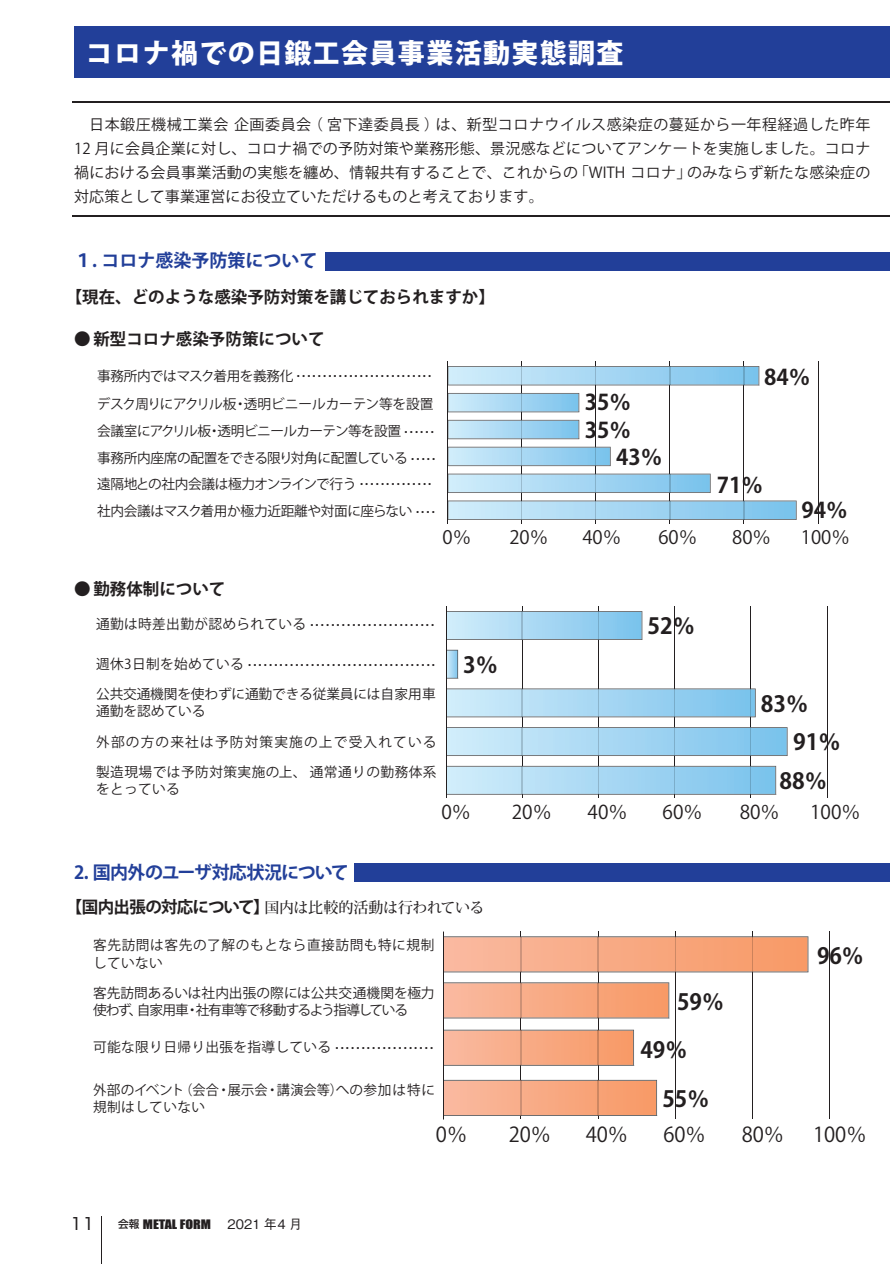
<style>
.page{position:relative;width:890px;height:1264px;background:#fff}
.page>*{position:absolute;margin:0;border:0;box-sizing:border-box;transform-origin:0 0}
.t1{font:27px "Koz Go Pr 6 N Heavy 90 pv RKSJ H";letter-spacing:.05em;color:#fff}
.t2{font:22.2px/47.8px "Koz Go Pr 6 N Bold 90 pv RKSJ H";color:#231f20}
.t3{font:22.05px "Koz Go Pr 6 N Bold 90 pv RKSJ H";color:#231f20}
.t4{font:21.6px "Koz Go Pr 6 N Bold 90 pv RKSJ H";color:#231f20}
.t5{font:20.55px "Koz Go Pr 6 N Regular 90 pv RKSJ H";color:#231f20}
.t6{font:18.9px "Koz Go Pr 6 N Regular 90 pv RKSJ H";color:#231f20}
.t7{font:18.45px "Koz Go Pr 6 N Regular 90 pv RKSJ H";color:#231f20}
.t8{font:18px "Koz Go Pr 6 N Bold 90 pv RKSJ H";letter-spacing:-.055em;color:#223f99}
.t9{font:18px "Koz Go Pr 6 N Bold 90 pv RKSJ H";color:#223f99}
.t10{font:16.5px "Koz Go Pr 6 N Bold 90 pv RKSJ H";color:#231f20}
.t11{font:16.5px "Shin Go Pro Regular 90 pv RKSJ H";color:#231f20}
.t12{font:15px/24px "Koz Go Pr 6 N Regular 90 pv RKSJ H";letter-spacing:.01em;color:#231f20;text-align:justify}
.t13{font:15px "Koz Min Pr 6 N Medium 90 pv RKSJ H";letter-spacing:-.025em;color:#231f20}
.t14{font:13.65px/27.3px "Koz Go Pr 6 N Regular 90 pv RKSJ H";letter-spacing:-.035em;color:#231f20}
.t15{font:13.65px/17.1px "Koz Go Pr 6 N Regular 90 pv RKSJ H";letter-spacing:-.01em;color:#231f20}
.t16{font:13.65px/29.4px "Koz Go Pr 6 N Regular 90 pv RKSJ H";letter-spacing:.085em;color:#231f20}
.t17{font:13.65px/17.1px "Koz Go Pr 6 N Regular 90 pv RKSJ H";letter-spacing:.025em;color:#231f20}
.t18{font:13.65px/17.1px "Koz Go Pr 6 N Regular 90 pv RKSJ H";letter-spacing:.04em;color:#231f20}
.t19{font:13.05px "Gothic BBB Pro Medium 90 pv RKSJ H";color:#231f20}
.t20{font:12px "Impact";color:#231f20;scale:1.18 1}
.t21{font:10.5px "Koz Min Pr 6 N Light 90 pv RKSJ H";color:#231f20}
.s1{font-family:"Koz Go Pr 6 N Regular 90 pv RKSJ H";font-size:13.65px}
.s2{font-family:"Koz Min Pr 6 N Light 90 pv RKSJ H";font-size:10.5px}
.s3{font-family:"Koz Go Pr 6 N Bold 90 pv RKSJ H";font-size:16.5px}
.s4{font-family:"Shin Go Pro Medium 90 pv RKSJ H";font-size:10.65px}
</style>
<div class="page">
<hr style="left:101px;top:1215px;width:1px;height:49px;background:#231f20">
<div style="left:74px;top:26px;width:816px;height:51px;background:#223f99"></div>
<hr style="left:521px;top:362px;width:1px;height:162px;background:#231f20">
<hr style="left:595px;top:362px;width:1px;height:162px;background:#231f20">
<hr style="left:669px;top:362px;width:1px;height:162px;background:#231f20">
<hr style="left:743px;top:362px;width:1px;height:162px;background:#231f20">
<hr style="left:817px;top:362px;width:1px;height:162px;background:#231f20">
<svg style="left:448px;top:366px;width:311px;height:20px;background:#a3cee6"></svg>
<svg style="left:448px;top:393px;width:131px;height:19px;background:#a2cfe8"></svg>
<svg style="left:448px;top:420px;width:131px;height:19px;background:#a2cfe8"></svg>
<svg style="left:448px;top:447px;width:162px;height:19px;background:#a2cfe9"></svg>
<svg style="left:448px;top:474px;width:262px;height:19px;background:#a2cfe9"></svg>
<svg style="left:448px;top:500px;width:348px;height:20px;background:#a3cee7"></svg>
<hr style="left:447px;top:362px;width:1px;height:162px;background:#231f20">
<hr style="left:522px;top:606px;width:1px;height:192px;background:#231f20">
<hr style="left:598px;top:606px;width:1px;height:192px;background:#231f20">
<hr style="left:674px;top:606px;width:1px;height:192px;background:#231f20">
<hr style="left:750px;top:606px;width:1px;height:192px;background:#231f20">
<hr style="left:827px;top:606px;width:1px;height:192px;background:#231f20">
<svg style="left:446px;top:611px;width:196px;height:29px;background:#a1cfe9"></svg>
<svg style="left:446px;top:650px;width:12px;height:28px"></svg>
<svg style="left:446px;top:688px;width:309px;height:29px;background:#a4d1eb"></svg>
<svg style="left:446px;top:727px;width:341px;height:29px;background:#a2cfe9"></svg>
<svg style="left:446px;top:766px;width:330px;height:29px;background:#a2cfe9"></svg>
<hr style="left:445px;top:606px;width:1px;height:192px;background:#231f20">
<hr style="left:829px;top:931px;width:1px;height:188px;background:#231f20">
<svg style="left:443px;top:931px;width:365px;height:188px"></svg>
<hr style="left:73px;top:102px;width:817px;height:1px;background:#231f20">
<hr style="left:73px;top:215px;width:817px;height:2px;background:#231f20">
<div style="left:354px;top:863px;width:536px;height:18px;background:#223f99"></div>
<div style="left:325px;top:252px;width:565px;height:18px;background:#223f99"></div>
<h1 class="t1" style="left:86px;top:43px;width:539px">コロナ禍での日鍛工会員事業活動実態調査</h1>
<p class="t12" style="left:74px;top:114px;width:797px">　日本鍛圧機械工業会 企画委員会 ( 宮下達委員長 ) は、新型コロナウイルス感染症の蔓延から一年程経過した昨年12 月に会員企業に対し、コロナ禍での予防対策や業務形態、景況感などについてアンケートを実施しました。コロナ禍における会員事業活動の実態を纏め、情報共有することで、これからの「WITH コロナ」のみならず新たな感染症の対応策として事業運営にお役立ていただけるものと考えております。</p>
<p class="t9" style="left:74px;top:254px;width:245px">１. コロナ感染予防策について</p>
<p class="t10" style="left:66px;top:290px;width:430px">【現在、どのような感染予防対策を講じておられますか】</p>
<p class="t10" style="left:74px;top:333px;width:252px">● 新型コロナ感染予防策について</p>
<p class="t21" style="left:97px;top:372px;width:339px"><span class="s1">事務所内ではマスク着用を義務化</span>・・・・・・・・・・・・・・・・・・・・・・・・・・</p>
<p class="t14" style="left:97px;top:391px;width:344px">デスク周りにアクリル板・透明ビニールカーテン等を設置会議室にアクリル板・透明ビニールカーテン等を設置<span class="s2">・・・・・・</span>事務所内座席の配置をできる限り対角に配置している<span class="s2">・・・・・</span></p>
<p class="t15" style="left:97px;top:477px;width:339px">遠隔地との社内会議は極力オンラインで行う<span class="s2">・・・・・・・・・・・・・・</span></p>
<p class="t15" style="left:97px;top:504px;width:343px">社内会議はマスク着用か極力近距離や対面に座らない<span class="s2">・・・・</span></p>
<h3 class="t4" style="left:585px;top:394px;width:48px">35％</h3>
<h3 class="t4" style="left:585px;top:422px;width:48px">35％</h3>
<h3 class="t4" style="left:616px;top:448px;width:48px">43％</h3>
<h3 class="t4" style="left:764px;top:369px;width:48px">84％</h3>
<h3 class="t4" style="left:716px;top:476px;width:48px">71％</h3>
<h3 class="t4" style="left:801px;top:502px;width:48px">94％</h3>
<p class="t7" style="left:442px;top:530px;width:30px">0％</p>
<p class="t7" style="left:509px;top:530px;width:40px">20％</p>
<p class="t7" style="left:582px;top:530px;width:40px">40％</p>
<p class="t7" style="left:658px;top:530px;width:40px">60％</p>
<p class="t7" style="left:732px;top:530px;width:40px">80％</p>
<p class="t7" style="left:800px;top:530px;width:50px">100％</p>
<p class="t10" style="left:74px;top:582px;width:153px">● 勤務体制について</p>
<p class="t21" style="left:96px;top:621px;width:343px"><span class="s1">通勤は時差出勤が認められている</span>・・・・・・・・・・・・・・・・・・・・・・・・</p>
<p class="t21" style="left:96px;top:661px;width:344px"><span class="s1">週休3日制を始めている</span>・・・・・・・・・・・・・・・・・・・・・・・・・・・・・・・・・・・・</p>
<p class="t15" style="left:96px;top:687px;width:341px">公共交通機関を使わずに通勤できる従業員には自家用車通勤を認めている</p>
<p class="t16" style="left:96px;top:729px;width:342px">外部の方の来社は予防対策実施の上で受入れている製造現場では予防対策実施の上、通常通りの勤務体系</p>
<p class="t15" style="left:96px;top:782px;width:85px">をとっている</p>
<h3 class="t3" style="left:463px;top:656px;width:36px">3％</h3>
<h3 class="t3" style="left:647px;top:617px;width:49px">52％</h3>
<h3 class="t3" style="left:760px;top:695px;width:49px">83％</h3>
<h3 class="t3" style="left:793px;top:734px;width:49px">91％</h3>
<h3 class="t3" style="left:779px;top:772px;width:49px">88％</h3>
<p class="t6" style="left:441px;top:805px;width:31px">0％</p>
<p class="t6" style="left:512px;top:805px;width:41px">20％</p>
<p class="t6" style="left:587px;top:805px;width:41px">40％</p>
<p class="t6" style="left:662px;top:805px;width:41px">60％</p>
<p class="t6" style="left:739px;top:805px;width:41px">80％</p>
<p class="t6" style="left:810px;top:805px;width:52px">100％</p>
<p class="t8" style="left:74px;top:866px;width:276px">2. 国内外のユーザ対応状況について</p>
<p class="t13" style="left:66px;top:901px;width:420px"><span class="s3">【国内出張の対応について】</span>国内は比較的活動は行われている</p>
<p class="t18" style="left:93px;top:938px;width:343px">客先訪問は客先の了解のもとなら直接訪問も特に規制していない</p>
<p class="t14" style="left:93px;top:986px;width:343px;line-height:17.1px">客先訪問あるいは社内出張の際には公共交通機関を極力使わず、自家用車・社有車等で移動するよう指導している</p>
<p class="t21" style="left:93px;top:1044px;width:345px"><span class="s1">可能な限り日帰り出張を指導している</span>・・・・・・・・・・・・・・・・・・・</p>
<p class="t17" style="left:93px;top:1083px;width:343px">外部のイベント（会合・展示会・講演会等)への参加は特に規制はしていない</p>
<h2 class="t2" style="left:640px;top:980px;width:85px;text-indent:37px">59％<br>49％</h2>
<h2 class="t2" style="left:662px;top:1077px;width:48px">55％</h2>
<h2 class="t2" style="left:817px;top:934px;width:48px">96％</h2>
<p class="t11" style="left:70px;top:1217px;width:27px">11</p>
<p class="t20" style="left:118px;top:1216px;width:80px"><span class="s4">会報</span> METAL FORM</p>
<p class="t19" style="left:227px;top:1219px;width:76px">2021 年4 月</p>
<h3 class="t5" style="left:436px;top:1126px;width:33px">0％</h3>
<h3 class="t5" style="left:508px;top:1126px;width:44px">20％</h3>
<h3 class="t5" style="left:585px;top:1126px;width:44px">40％</h3>
<h3 class="t5" style="left:663px;top:1126px;width:44px">60％</h3>
<h3 class="t5" style="left:741px;top:1126px;width:44px">80％</h3>
<h3 class="t5" style="left:813px;top:1126px;width:55px">100％</h3>
</div>
